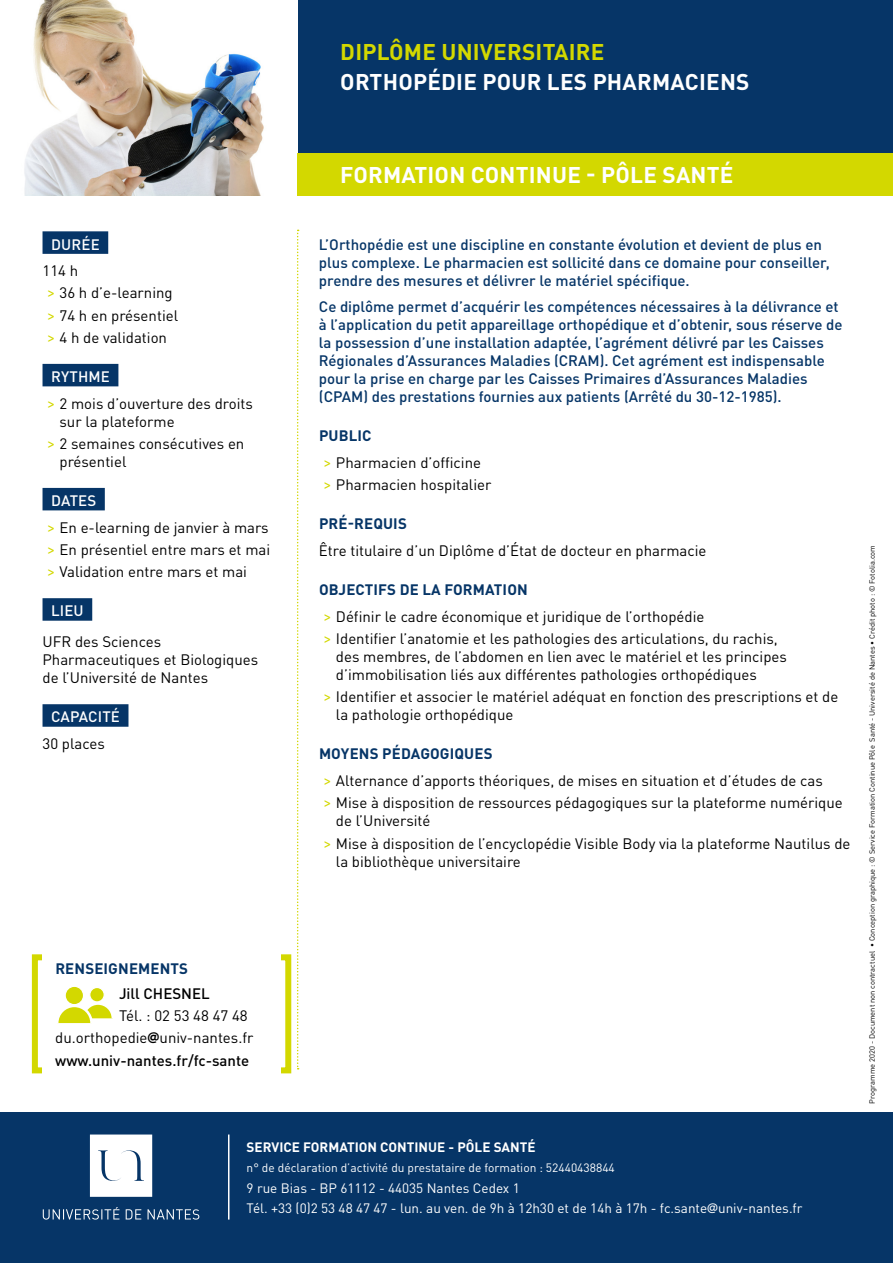
<style>
.page{position:relative;width:893px;height:1263px;background:#fff}
.page>*{position:absolute;margin:0;border:0;box-sizing:border-box;transform-origin:0 0}
.t1{font:700 22.5px "DIN Pro";letter-spacing:.01em;color:#fff}
.t2{font:700 22.5px "DIN Pro";letter-spacing:.01em;color:#d3d800}
.t3{font:15px/18px "DIN Pro";color:#000}
.t4{font:500 15px/18px "DIN Pro";color:#063567}
.t5{font:700 15px "DIN Pro";letter-spacing:.01em;color:#063567}
.t6{font:500 15px "DIN Pro";letter-spacing:.01em;color:#fff}
.t7{font:500 15px "DIN Pro";color:#000}
.t8{font:13.5px/20.4px "DIN Pro";color:#fff}
.t9{font:700 13.5px "DIN Pro";color:#fff}
.t10{font:12px "DIN Pro";color:#fff}
.t11{font:7.5px "DIN Pro";color:#000}
.s1{font-size:16.5px;color:#d3d800}
.s2{font-weight:500;color:#fff}
.s3{font-family:"Euclid Flex";font-weight:700}
.s4{font-weight:500}
.s5{font-weight:700;color:#063567}
.s6{font-family:"Euclid Flex"}
</style>
<div class="page">
<div style="left:0;top:1113px;width:893px;height:150px;background:#063567"></div>
<div style="left:298px;top:0;width:595px;height:153px;background:#063567"></div>
<img style="left:24px;top:0;width:274px;height:196px">
<div style="left:298px;top:153px;width:595px;height:43px;background:#d3d800"></div>
<svg style="left:297px;top:230px;width:2px;height:839px"></svg>
<div style="left:43px;top:231px;width:65px;height:23px;background:#063567"></div>
<div style="left:43px;top:364px;width:75px;height:22px;background:#063567"></div>
<div style="left:43px;top:488px;width:62px;height:22px;background:#063567"></div>
<div style="left:43px;top:598px;width:49px;height:23px;background:#063567"></div>
<div style="left:43px;top:704px;width:85px;height:23px;background:#063567"></div>
<svg style="left:43px;top:1134px;width:156px;height:85px"></svg>
<hr style="left:228px;top:1134px;width:1px;height:85px;background:#fff">
<div style="left:32px;top:954px;width:259px;height:119px;border:6px solid #d3d800"></div>
<div style="left:43px;top:952px;width:238px;height:123px;background:#fff"></div>
<div style="left:90px;top:987px;width:14px;height:15px;background:#d3d800;border-radius:50%"></div>
<div style="left:89px;top:987px;width:16px;height:15px;border:1px solid #fff;border-radius:50%"></div>
<div style="left:65px;top:986px;width:19px;height:19px;background:#d3d800;border-radius:50%"></div>
<div style="left:65px;top:986px;width:19px;height:19px;border:1px solid #fff;border-radius:50%"></div>
<svg style="left:57px;top:1001px;width:56px;height:23px"></svg>
<h1 class="t2" style="left:340px;top:33px;width:266px">DIPLÔME UNIVERSITAIRE</h1>
<h1 class="t1" style="left:340px;top:63px;width:411px">ORTHOPÉDIE POUR LES PHARMACIENS</h1>
<h1 class="t1" style="left:340px;top:156px;width:395px">FORMATION CONTINUE - PÔLE SANTÉ</h1>
<p class="t6" style="left:51px;top:232px;width:50px">DURÉE</p>
<p class="t3" style="left:43px;top:258px;width:137px;line-height:22.2px">114 h<br><span class="s1">&gt;</span> 36 h d’e-learning <span class="s1">&gt;</span> 74 h en présentiel <span class="s1">&gt;</span> 4 h de validation</p>
<p class="t3" style="left:47px;top:362px;width:208px;line-height:26.5px"><span class="s2">RYTHME<br></span><span class="s1">&gt;</span> 2 mois d’ouverture des droits</p>
<p class="t3" style="left:47px;top:409px;width:199px;line-height:22.2px;text-indent:13px">sur la plateforme<br><span class="s1">&gt;</span> 2 semaines consécutives en</p>
<p class="t3" style="left:60px;top:451px;width:68px">présentiel</p>
<p class="t3" style="left:47px;top:486px;width:223px;line-height:26.5px"><span class="s2">DATES<br></span><span class="s1">&gt;</span> En e-learning de janvier à mars</p>
<p class="t3" style="left:47px;top:537px;width:225px;line-height:22.2px"><span class="s1">&gt;</span> En présentiel entre mars et mai <span class="s1">&gt;</span> Validation entre mars et mai</p>
<p class="t6" style="left:51px;top:599px;width:34px">LIEU</p>
<p class="t3" style="left:43px;top:631px;width:217px">UFR des Sciences<br>Pharmaceutiques et Biologiques de l’Université de Nantes</p>
<p class="t6" style="left:51px;top:705px;width:70px">CAPACITÉ</p>
<p class="t3" style="left:43px;top:733px;width:64px">30 places</p>
<p class="t5" style="left:55px;top:956px;width:134px">RENSEIGNEMENTS</p>
<p class="t7" style="left:119px;top:981px;width:92px">Jill CHESNEL</p>
<p class="t3" style="left:55px;top:1003px;width:200px;line-height:22.2px;text-indent:64px">Tél. : 02 53 48 47 48 du.orthopedie<span class="s3">@</span>univ-nantes.fr <span class="s4">www.univ-nantes.fr/fc-sante</span></p>
<p class="t4" style="left:319px;top:234px;width:512px">L’Orthopédie est une discipline en constante évolution et devient de plus en plus complexe. Le pharmacien est sollicité dans ce domaine pour conseiller, prendre des mesures et délivrer le matériel spécifique.</p>
<p class="t4" style="left:319px;top:296px;width:525px">Ce diplôme permet d’acquérir les compétences nécessaires à la délivrance et à l’application du petit appareillage orthopédique et d’obtenir, sous réserve de la possession d’une installation adaptée, l’agrément délivré par les Caisses Régionales d’Assurances Maladies (CRAM). Cet agrément est indispensable pour la prise en charge par les Caisses Primaires d’Assurances Maladies (CPAM) des prestations fournies aux patients (Arrêté du 30-12-1985).</p>
<p class="t3" style="left:319px;top:421px;width:164px;line-height:26.5px"><span class="s5">PUBLIC<br></span><span class="s1">&gt;</span> Pharmacien d’officine</p>
<p class="t3" style="left:323px;top:474px;width:170px"><span class="s1">&gt;</span> Pharmacien hospitalier</p>
<p class="t5" style="left:319px;top:511px;width:89px">PRÉ-REQUIS</p>
<p class="t3" style="left:319px;top:540px;width:389px">Être titulaire d’un Diplôme d’État de docteur en pharmacie</p>
<p class="t3" style="left:319px;top:575px;width:387px;line-height:26.5px"><span class="s5">OBJECTIFS DE LA FORMATION<br></span><span class="s1">&gt;</span> Définir le cadre économique et juridique de l’orthopédie</p>
<p class="t3" style="left:336px;top:628px;width:452px;text-indent:-13px"><span class="s1">&gt;</span> Identifier l’anatomie et les pathologies des articulations, du rachis, des membres, de l’abdomen en lien avec le matériel et les principes d’immobilisation liés aux différentes pathologies orthopédiques</p>
<p class="t3" style="left:336px;top:686px;width:504px;text-indent:-13px"><span class="s1">&gt;</span> Identifier et associer le matériel adéquat en fonction des prescriptions et de la pathologie orthopédique</p>
<p class="t3" style="left:319px;top:739px;width:505px;line-height:26.5px"><span class="s5">MOYENS PÉDAGOGIQUES<br></span><span class="s1">&gt;</span> Alternance d’apports théoriques, de mises en situation et d’études de cas</p>
<p class="t3" style="left:336px;top:792px;width:508px;text-indent:-13px"><span class="s1">&gt;</span> Mise à disposition de ressources pédagogiques sur la plateforme numérique de l’Université</p>
<p class="t3" style="left:336px;top:832px;width:516px;text-indent:-13px"><span class="s1">&gt;</span> Mise à disposition de l’encyclopédie Visible Body via la plateforme Nautilus de la bibliothèque universitaire</p>
<p class="t9" style="left:247px;top:1136px;width:291px">SERVICE FORMATION CONTINUE - PÔLE SANTÉ</p>
<p class="t10" style="left:247px;top:1159px;width:370px">n° de déclaration d’activité du prestataire de formation : 52440438844</p>
<p class="t8" style="left:247px;top:1176px;width:557px">9 rue Bias - BP 61112 - 44035 Nantes Cedex 1<br>Tél. +33 (0)2 53 48 47 47 - lun. au ven. de 9h à 12h30 et de 14h à 17h - fc.sante<span class="s6">@</span>univ-nantes.fr</p>
<p class="t11" style="left:866px;top:1103px;width:560px;rotate:-90deg">Programme 2020 - Document non contractuel • Conception graphique : © Service Formation Continue Pôle Santé - Université de Nantes • Crédit photo : © Fotolia.com</p>
</div>
